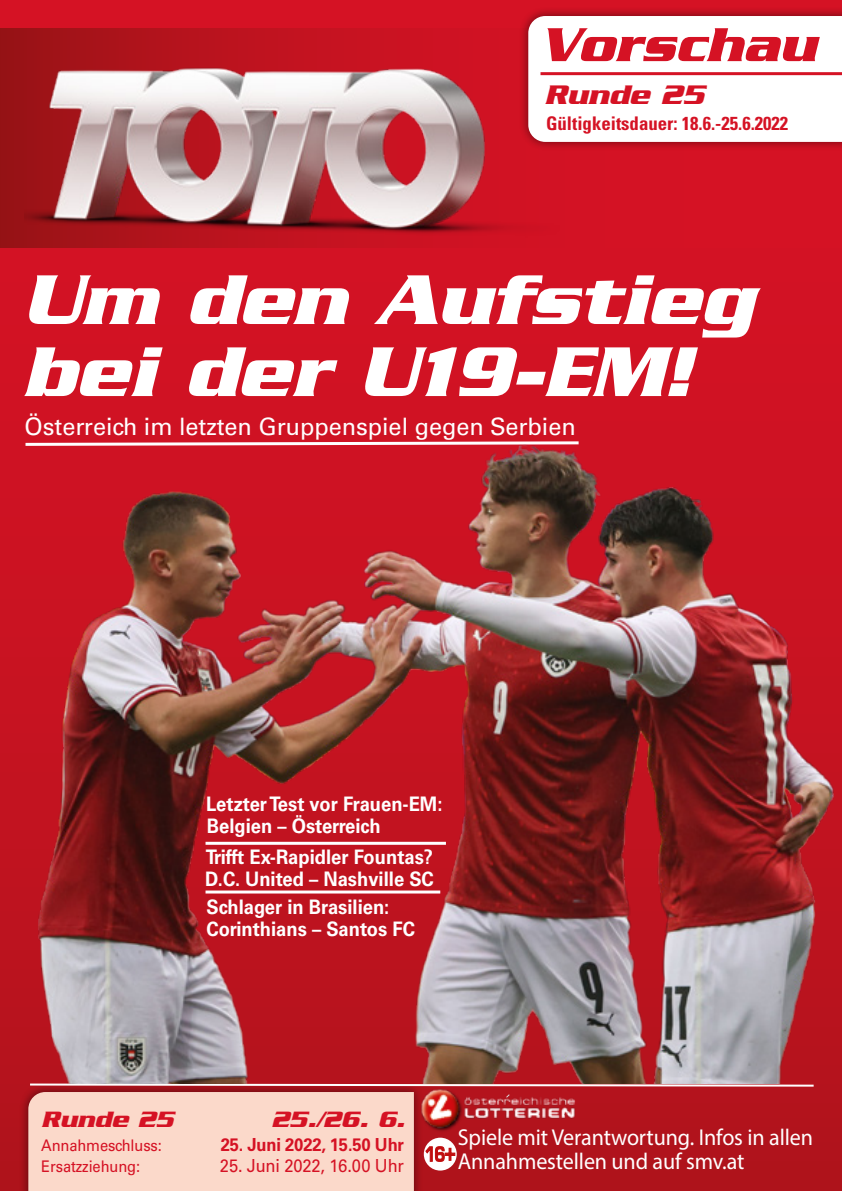
<style>
.page{position:relative;width:842px;height:1191px;background:#d21223}
.page>*{position:absolute;margin:0;border:0;box-sizing:border-box;transform-origin:0 0}
.t1{font:italic 700 76px "Serpentine";color:#fff}
.t2{font:italic 700 51.4px "Serpentine";color:#d51224}
.t3{font:italic 700 29px "Serpentine";color:#d51224}
.t4{font:24px "Univers";color:#fff}
.t5{font:italic 700 24px "Serpentine";color:#d51224}
.t6{font:23px/24px "Myriad Pro";letter-spacing:-.005em;color:#fff;scale:.96 1}
.t7{font:700 20px "Univers";color:#fff;scale:.92 1}
.t8{font:700 condensed 18.8px "Univers";color:#d51224}
.t9{font:700 18px "Univers";letter-spacing:-.01em;color:#d51224;scale:.92 1}
.t10{font:18px "Univers";letter-spacing:-.01em;color:#d51224;scale:.92 1}
.t11{font:16px "Univers";letter-spacing:-.01em;color:#d51224;scale:.92 1}
</style>
<div class="page">
<svg style="left:0;top:28px;width:842px;height:219px;background:#c81221"></svg>
<img style="left:24px;top:35px;width:541px;height:231px">
<div style="left:19px;top:1082px;width:405px;height:109px;background:#000;opacity:.5"></div>
<svg style="left:23px;top:440px;width:559px;height:4px"></svg>
<svg style="left:28px;top:1083px;width:788px;height:108px;background:#d37572"></svg>
<div style="left:519px;top:7px;width:323px;height:145px;background:#000;opacity:.5"></div>
<svg style="left:528px;top:16px;width:314px;height:126px"></svg>
<hr style="left:540px;top:72px;width:302px;height:3px;background:#d51224">
<img style="left:0;top:444px;width:842px;height:639px">
<hr style="left:206px;top:841px;width:240px;height:3px;background:#fff">
<hr style="left:206px;top:890px;width:234px;height:3px;background:#fff">
<p class="t2" style="left:540px;top:15px;width:278px">Vorschau</p>
<p class="t3" style="left:544px;top:78px;width:161px">Runde 25</p>
<p class="t8" style="left:546px;top:112px;width:244px">Gültigkeitsdauer: 18.6.-25.6.2022</p>
<p class="t1" style="left:23px;top:256px;width:732px">Um den Aufstieg</p>
<p class="t1" style="left:23px;top:328px;width:669px">bei der U19-EM!</p>
<p class="t4" style="left:25px;top:412px;width:553px">Österreich im letzten Gruppenspiel gegen Serbien</p>
<p class="t7" style="left:206px;top:792px;width:258px">Letzter Test vor Frauen-EM:</p>
<p class="t7" style="left:207px;top:814px;width:190px">Belgien – Österreich</p>
<p class="t7" style="left:206px;top:844px;width:249px">Trifft Ex-Rapidler Fountas?</p>
<p class="t7" style="left:205px;top:866px;width:250px">D.C. United – Nashville SC</p>
<p class="t7" style="left:206px;top:895px;width:200px">Schlager in Brasilien:</p>
<p class="t7" style="left:206px;top:917px;width:228px">Corinthians – Santos FC</p>
<p class="t5" style="left:41px;top:1105px;width:134px">Runde 25</p>
<p class="t5" style="left:271px;top:1105px;width:135px">25./26. 6.</p>
<p class="t11" style="left:41px;top:1135px;width:133px">Annahmeschluss:</p>
<p class="t9" style="left:221px;top:1133px;width:201px">25. Juni 2022, 15.50 Uhr</p>
<p class="t11" style="left:41px;top:1157px;width:109px">Ersatzziehung:</p>
<p class="t10" style="left:220px;top:1155px;width:202px">25. Juni 2022, 16.00 Uhr</p>
<p class="t6" style="left:458px;top:1124px;width:371px">Spiele mit Verantwortung. Infos in allen<br>Annahmestellen und auf smv.at</p>
</div>
